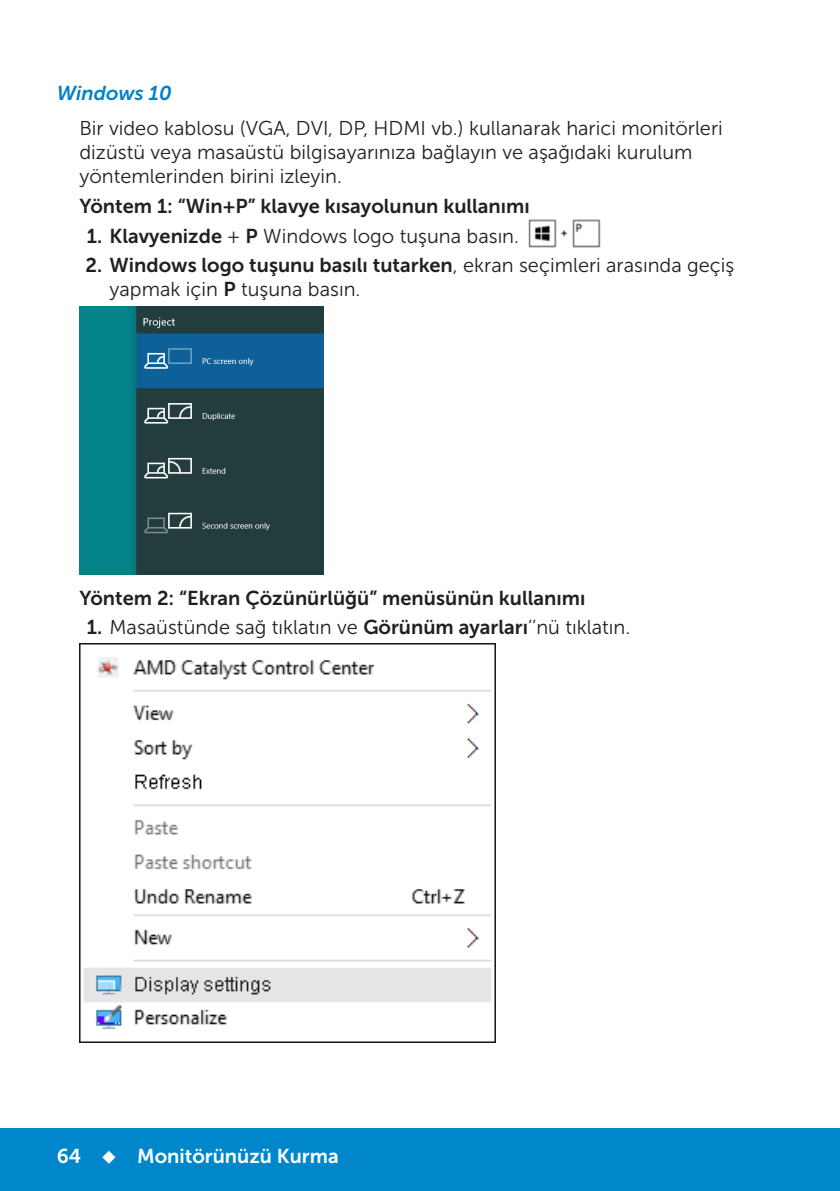
<style>
.page{position:relative;width:840px;height:1191px;background:#fff}
.page>*{position:absolute;margin:0;border:0;box-sizing:border-box;transform-origin:0 0}
.Paragraph{font:20px/24px "Museo Sans For Dell 300";color:#231f20}
.Paragraph-2{font:20px "Museo Sans For Dell 700";color:#231f20}
.t1{font:20px "Museo Sans For Dell 700";color:#fff}
.Head3{font:italic 20px "Museo Sans For Dell 700";color:#0082c8}
.s1{font-family:"Museo Sans For Dell 700"}
</style>
<div class="page">
<div style="left:0;top:1128px;width:839px;height:63px;background:#0087cb"></div>
<img style="left:528px;top:219px;width:72px;height:29px">
<img style="left:79px;top:306px;width:244px;height:269px">
<img style="left:79px;top:644px;width:416px;height:398px">
<p class="Head3" style="left:57px;top:82px;width:116px">Windows 10</p>
<p class="Paragraph" style="left:79px;top:117px;width:644px">Bir video kablosu (VGA, DVI, DP, HDMI vb.) kullanarak harici monitörleri dizüstü veya masaüstü bilgisayarınıza bağlayın ve aşağıdaki kurulum yöntemlerinden birini izleyin.</p>
<p class="Paragraph-2" style="left:79px;top:195px;width:451px">Yöntem 1: “Win+P” klavye kısayolunun kullanımı</p>
<p class="Paragraph" style="left:87px;top:224px;width:433px"><span class="s1">1. Klavyenizde</span> + <span class="s1">P</span> Windows logo tuşuna basın.</p>
<p class="Paragraph" style="left:109px;top:254px;width:626px;text-indent:-24px"><span class="s1">2. Windows logo tuşunu basılı tutarken</span>, ekran seçimleri arasında geçiş yapmak için <span class="s1">P</span> tuşuna basın.</p>
<p class="Paragraph-2" style="left:79px;top:586px;width:507px">Yöntem 2: “Ekran Çözünürlüğü” menüsünün kullanımı</p>
<p class="Paragraph" style="left:87px;top:615px;width:544px"><span class="s1">1.</span> Masaüstünde sağ tıklatın ve <span class="s1">Görünüm ayarları</span>’’nü tıklatın.</p>
<p class="t1" style="left:57px;top:1144px;width:283px">64 ◆ Monitörünüzü Kurma</p>
</div>
